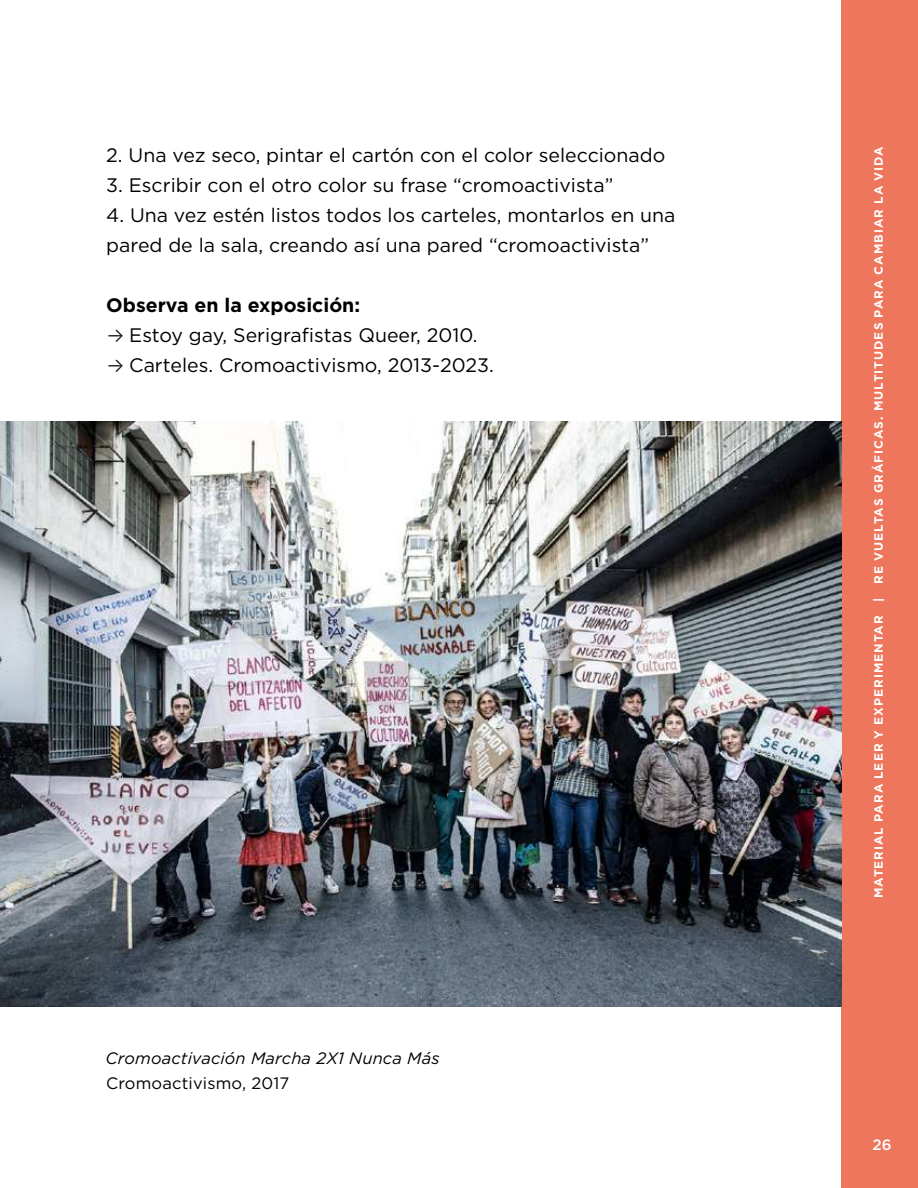
<style>
.page{position:relative;width:918px;height:1188px;background:#fff}
.page>*{position:absolute;margin:0;border:0;box-sizing:border-box;transform-origin:0 0}
.t1{font:19.5px/30px "Gotham";color:#000}
.t2{font:700 19.5px "Gotham";color:#000}
.t3{font:italic 16.5px "Gotham";letter-spacing:.01em;color:#000}
.t4{font:16.5px "Gotham";letter-spacing:.01em;color:#000}
.t5{font:500 15px "Gotham";color:#fff}
.t6{font:700 12px "Gotham";letter-spacing:.08em;color:#fff}
.s1{font-family:"Inter";font-weight:300}
</style>
<div class="page">
<div style="left:841px;top:0;width:77px;height:1188px;background:#ee765d"></div>
<img style="left:0;top:422px;width:841px;height:585px">
<p class="t1" style="left:106px;top:140px;width:561px">2. Una vez seco, pintar el cartón con el color seleccionado</p>
<p class="t1" style="left:106px;top:170px;width:509px">3. Escribir con el otro color su frase “cromoactivista”</p>
<p class="t1" style="left:106px;top:200px;width:571px">4. Una vez estén listos todos los carteles, montarlos en una pared de la sala, creando así una pared “cromoactivista”</p>
<p class="t2" style="left:106px;top:292px;width:255px">Observa en la exposición:</p>
<p class="t1" style="left:106px;top:320px;width:373px"><span class="s1">→</span> Estoy gay, Serigrafistas Queer, 2010.</p>
<p class="t1" style="left:106px;top:350px;width:389px"><span class="s1">→</span> Carteles. Cromoactivismo, 2013-2023.</p>
<p class="t3" style="left:106px;top:1048px;width:335px">Cromoactivación Marcha 2X1 Nunca Más</p>
<p class="t4" style="left:106px;top:1072px;width:185px">Cromoactivismo, 2017</p>
<p class="t6" style="left:871px;top:898px;width:753px;rotate:-90deg">MATERIAL PARA LEER Y EXPERIMENTAR | RE VUELTAS GRÁFICAS. MULTITUDES PARA CAMBIAR LA VIDA</p>
<p class="t5" style="left:873px;top:1135px;width:21px">26</p>
</div>
